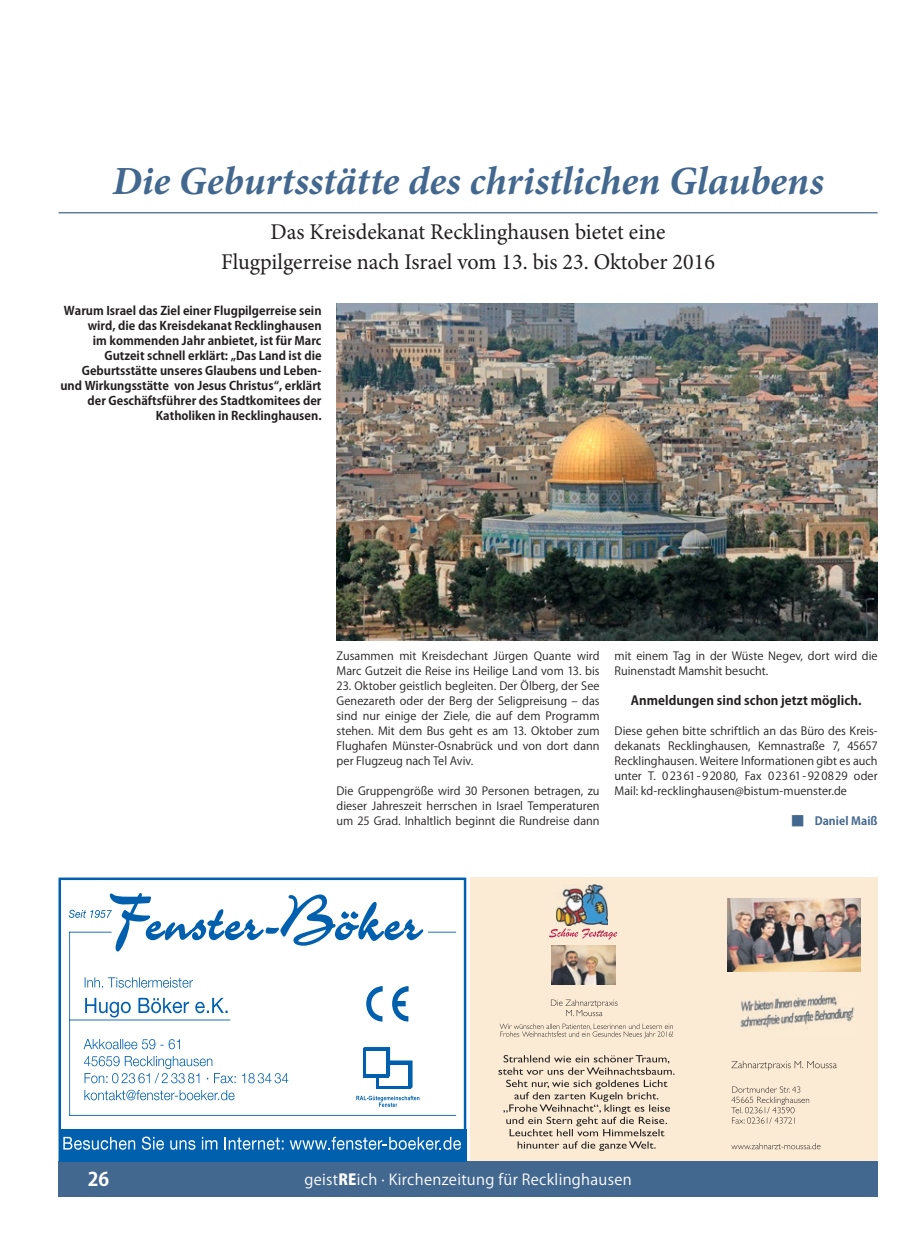
<style>
.page{position:relative;width:922px;height:1241px;background:#fff}
.page>*{position:absolute;margin:0;border:0;box-sizing:border-box;transform-origin:0 0}
.t1{font:italic 700 40px "Minion Pro";color:#436890}
.t2{font:22.5px/30px "Minion Pro";color:#231f20;text-align:center}
.t3{font:700 18.75px "Koz Go Pro";color:#fff}
.t4{font:15px "Koz Go Pro";letter-spacing:.02em;color:#fff}
.t5{font:700 12.5px "Koz Go Pro";letter-spacing:.005em;color:#231f20}
.t6{font:700 11.88px/15px "Koz Go Pro";color:#231f20;text-align:right}
.t7{font:11.25px/15px "Koz Go Pro";color:#231f20;text-align:justify}
.t8{font:700 11.25px "Koz Go Pro";letter-spacing:.01em;color:#436890}
.s1{font-weight:400}
.s2{font-weight:800}
</style>
<div class="page">
<div style="left:58px;top:1160px;width:819px;height:36px;background:#436890"></div>
<hr style="left:58px;top:212px;width:819px;height:1px;background:#436890">
<img style="left:336px;top:303px;width:541px;height:337px">
<div style="left:469px;top:877px;width:408px;height:283px;background:#fbebd5"></div>
<svg style="left:731px;top:1061px;width:105px;height:9px"></svg>
<svg style="left:731px;top:1086px;width:78px;height:37px"></svg>
<svg style="left:731px;top:1143px;width:89px;height:5px"></svg>
<svg style="left:550px;top:999px;width:67px;height:16px"></svg>
<svg style="left:498px;top:1055px;width:176px;height:95px"></svg>
<img style="left:551px;top:945px;width:64px;height:38px">
<svg style="left:549px;top:928px;width:68px;height:11px"></svg>
<img style="left:727px;top:898px;width:133px;height:73px">
<img style="left:556px;top:884px;width:51px;height:40px">
<img style="left:740px;top:994px;width:114px;height:34px">
<svg style="left:499px;top:1023px;width:173px;height:15px"></svg>
<svg style="left:58px;top:877px;width:408px;height:283px"></svg>
<h1 class="t1" style="left:112px;top:153px;width:712px">Die Geburtsstätte des christlichen Glaubens</h1>
<h2 class="t2" style="left:221px;top:217px;width:495px">Das Kreisdekanat Recklinghausen bietet eine<br>Flugpilgerreise nach Israel vom 13. bis 23. Oktober 2016</h2>
<p class="t6" style="left:60px;top:303px;width:262px">Warum Israel das Ziel einer -Flugpilgerreise sein wird, die das Kreisdekanat -Recklinghausen<br>im -kommenden Jahr anbietet, ist für Marc Gutzeit schnell erklärt: „Das Land ist die Geburtsstätte unseres Glaubens und --Leben&shy;und Wirkungsstätte von Jesus Christus“, erklärt der -Geschäftsführer des Stadtkomitees der Katholiken in Recklinghausen.</p>
<p class="t7" style="left:336px;top:648px;width:264px">Zusammen mit Kreisdechant Jürgen Quante wird<br>Marc Gutzeit die Reise ins Heilige Land vom 13. bis</p>
<p class="t7" style="left:336px;top:678px;width:264px">23. Oktober geistlich begleiten. Der Ölberg, der See Genezareth oder der Berg der Seligpreisung – das sind nur einige der Ziele, die auf dem Programm stehen. Mit dem Bus geht es am 13. Oktober zum Flughafen Münster-Osnabrück und von dort dann per Flugzeug nach Tel Aviv.</p>
<p class="t7" style="left:336px;top:783px;width:264px">Die Gruppengröße wird 30 Personen betragen, zu dieser Jahreszeit herrschen in Israel Temperaturen um 25 Grad. Inhaltlich beginnt die Rundreise dann</p>
<p class="t7" style="left:614px;top:648px;width:264px">mit einem Tag in der Wüste Negev, dort wird die<br>Ruinenstadt Mamshit besucht.</p>
<p class="t5" style="left:630px;top:692px;width:232px">Anmeldungen sind schon jetzt möglich.</p>
<p class="t7" style="left:614px;top:723px;width:264px">Diese gehen bitte schriftlich an das Büro des Kreis&shy;dekanats Recklinghausen, Kemnastraße 7, 45657<br>Recklinghausen. Weitere Informationen gibt es auch unter T. 02361-92080, Fax 02361-920829 oder Mail: kd-recklinghausen@bistum-muenster.de</p>
<p class="t8" style="left:792px;top:813px;width:87px"><span class="s1">█</span> Daniel Maiß</p>
<h3 class="t3" style="left:88px;top:1167px;width:23px">26</h3>
<h3 class="t4" style="left:304px;top:1169px;width:329px">geist<span class="s2">RE</span>ich · Kirchenzeitung für Recklinghausen</h3>
</div>
